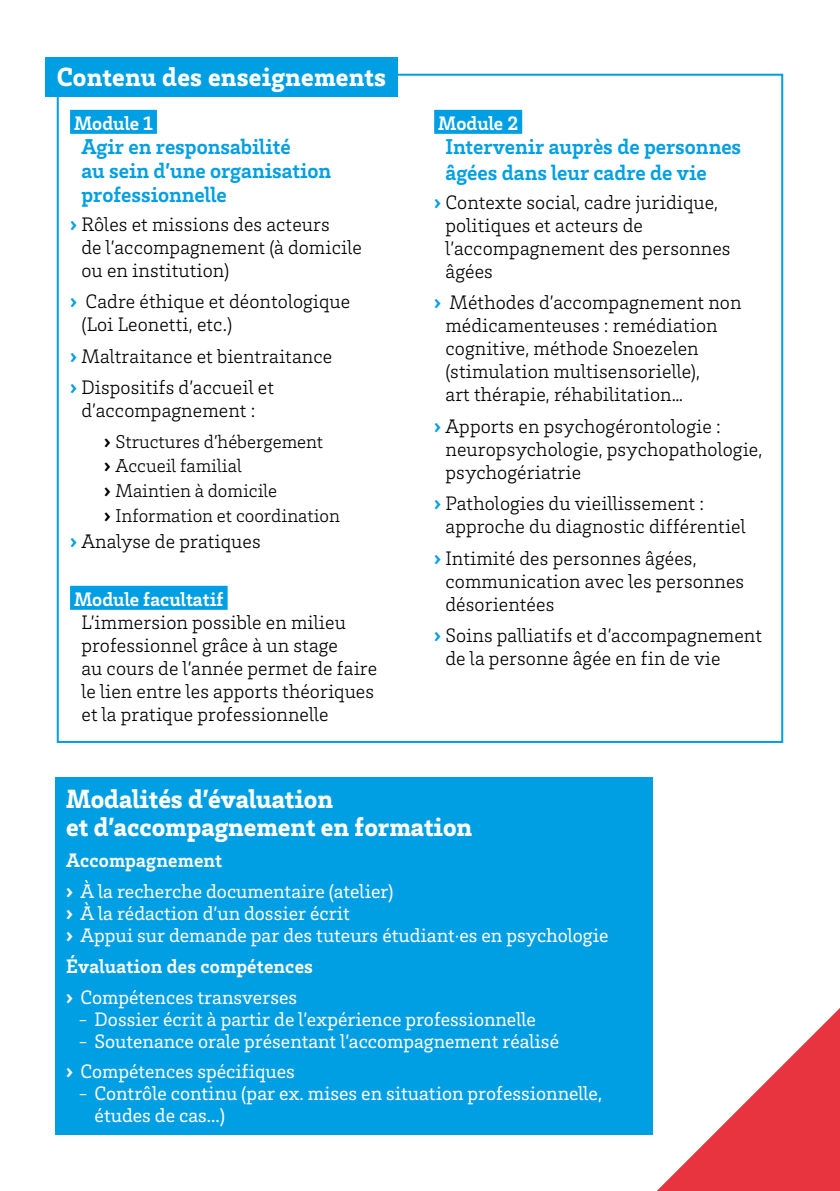
<style>
.page{position:relative;width:840px;height:1191px;background:#fff}
.page>*{position:absolute;margin:0;border:0;box-sizing:border-box;transform-origin:0 0}
._01_Titre_Blanc_13_5{font:900 27px/28px "Brix Slab";color:#fff}
._02_Sous_Titre_Bleu_10_UE__par{font:700 22px/24px "Brix Slab";color:#009fe3}
._02_Sous_Titre_Bleu_10_UE__par-2{font:300 20px/23px "Brix Slab";letter-spacing:.005em;color:#000}
.t1{font:20px/22px "Brix Slab";color:#fff}
._03_Sous_Titre_Blanc_9{font:700 20px "Brix Slab";letter-spacing:.01em;color:#fff}
._02_Sous_Titre_Bleu_10_UE__par-3{font:700 20px "Brix Slab";color:#fff}
.t2{font:300 19px "Brix Slab";color:#000}
.s1{font-weight:900;color:#009fe3}
.s2{font-weight:900}
.s3{font-weight:700;color:#fff}
.s4{font-weight:300}
</style>
<div class="page">
<div style="left:70px;top:110px;width:87px;height:24px;background:#009fe3"></div>
<div style="left:70px;top:586px;width:157px;height:24px;background:#009fe3"></div>
<div style="left:434px;top:110px;width:88px;height:24px;background:#009fe3"></div>
<div style="left:45px;top:57px;width:352px;height:39px;background:#009fe3"></div>
<div style="left:55px;top:777px;width:597px;height:357px;background:#009fe3"></div>
<svg style="left:657px;top:1009px;width:182px;height:182px"></svg>
<p class="_01_Titre_Blanc_13_5" style="left:57px;top:62px;width:330px">Contenu des enseignements</p>
<p class="_02_Sous_Titre_Bleu_10_UE__par-3" style="left:74px;top:110px;width:80px">Module 1</p>
<p class="_02_Sous_Titre_Bleu_10_UE__par" style="left:81px;top:133px;width:251px">Agir en responsabilité<br>au sein d’une organisation professionnelle</p>
<p class="_02_Sous_Titre_Bleu_10_UE__par-2" style="left:81px;top:211px;width:282px;text-indent:-11px"><span class="s1">›</span> Rôles et missions des acteurs<br>de l’accompagnement (à domicile ou en institution)</p>
<p class="_02_Sous_Titre_Bleu_10_UE__par-2" style="left:81px;top:289px;width:270px;text-indent:-11px"><span class="s1">›</span> Cadre éthique et déontologique (Loi Leonetti, etc.)</p>
<p class="_02_Sous_Titre_Bleu_10_UE__par-2" style="left:70px;top:343px;width:263px"><span class="s1">›</span> Maltraitance et bientraitance</p>
<p class="_02_Sous_Titre_Bleu_10_UE__par-2" style="left:70px;top:375px;width:205px;text-align:center"><span class="s1">›</span> Dispositifs d’accueil et d’accompagnement :</p>
<p class="t2" style="left:104px;top:429px;width:220px"><span class="s2">›</span> Structures d’hébergement</p>
<p class="t2" style="left:104px;top:454px;width:139px"><span class="s2">›</span> Accueil familial</p>
<p class="t2" style="left:104px;top:479px;width:174px"><span class="s2">›</span> Maintien à domicile</p>
<p class="t2" style="left:104px;top:503px;width:237px"><span class="s2">›</span> Information et coordination</p>
<p class="_02_Sous_Titre_Bleu_10_UE__par-2" style="left:70px;top:529px;width:192px"><span class="s1">›</span> Analyse de pratiques</p>
<p class="_02_Sous_Titre_Bleu_10_UE__par-2" style="left:81px;top:587px;width:297px;text-indent:-7px"><span class="s3">Module facultatif<br></span>L’immersion possible en milieu professionnel grâce à un stage<br>au cours de l’année permet de faire le lien entre les apports théoriques et la pratique professionnelle</p>
<p class="_02_Sous_Titre_Bleu_10_UE__par-3" style="left:438px;top:110px;width:81px">Module 2</p>
<p class="_02_Sous_Titre_Bleu_10_UE__par" style="left:445px;top:132px;width:297px;line-height:26px">Intervenir auprès de personnes âgées dans leur cadre de vie</p>
<p class="_02_Sous_Titre_Bleu_10_UE__par-2" style="left:445px;top:189px;width:286px;text-indent:-11px"><span class="s1">›</span> Contexte social, cadre juridique, politiques et acteurs de l’accompagnement des personnes âgées</p>
<p class="_02_Sous_Titre_Bleu_10_UE__par-2" style="left:445px;top:290px;width:297px;text-indent:-11px"><span class="s1">›</span> Méthodes d’accompagnement non médicamenteuses : remédiation cognitive, méthode Snoezelen (stimulation multisensorielle),<br>art thérapie, réhabilitation…</p>
<p class="_02_Sous_Titre_Bleu_10_UE__par-2" style="left:445px;top:413px;width:318px;text-indent:-11px"><span class="s1">›</span> Apports en psychogérontologie : neuropsychologie, psychopathologie, psychogériatrie</p>
<p class="_02_Sous_Titre_Bleu_10_UE__par-2" style="left:445px;top:491px;width:301px;text-indent:-11px"><span class="s1">›</span> Pathologies du vieillissement : approche du diagnostic différentiel</p>
<p class="_02_Sous_Titre_Bleu_10_UE__par-2" style="left:445px;top:545px;width:300px;text-indent:-11px"><span class="s1">›</span> Intimité des personnes âgées, communication avec les personnes désorientées</p>
<p class="_02_Sous_Titre_Bleu_10_UE__par-2" style="left:445px;top:623px;width:318px;text-indent:-11px"><span class="s1">›</span> Soins palliatifs et d’accompagnement de la personne âgée en fin de vie</p>
<p class="_01_Titre_Blanc_13_5" style="left:66px;top:783px;width:407px">Modalités d’évaluation<br>et d’accompagnement en formation</p>
<p class="_03_Sous_Titre_Blanc_9" style="left:66px;top:847px;width:157px">Accompagnement</p>
<p class="t1" style="left:66px;top:879px;width:328px"><span class="s2">›</span> À la recherche documentaire (atelier)</p>
<p class="t1" style="left:66px;top:901px;width:285px"><span class="s2">›</span> À la rédaction d’un dossier écrit</p>
<p class="t1" style="left:66px;top:923px;width:543px"><span class="s2">›</span> Appui sur demande par des tuteurs étudiant<span class="s4">·</span>es en psychologie</p>
<p class="_03_Sous_Titre_Blanc_9" style="left:66px;top:953px;width:248px">Évaluation des compétences</p>
<p class="t1" style="left:66px;top:985px;width:232px"><span class="s2">›</span> Compétences transverses</p>
<p class="t1" style="left:77px;top:1007px;width:459px"><span class="s4">-</span> Dossier écrit à partir de l’expérience professionnelle</p>
<p class="t1" style="left:77px;top:1029px;width:483px"><span class="s4">-</span> Soutenance orale présentant l’accompagnement réalisé</p>
<p class="t1" style="left:66px;top:1059px;width:230px"><span class="s2">›</span> Compétences spécifiques</p>
<p class="t1" style="left:94px;top:1081px;width:508px;text-indent:-17px"><span class="s4">-</span> Contrôle continu (par ex. mises en situation professionnelle, études de cas...)</p>
</div>
